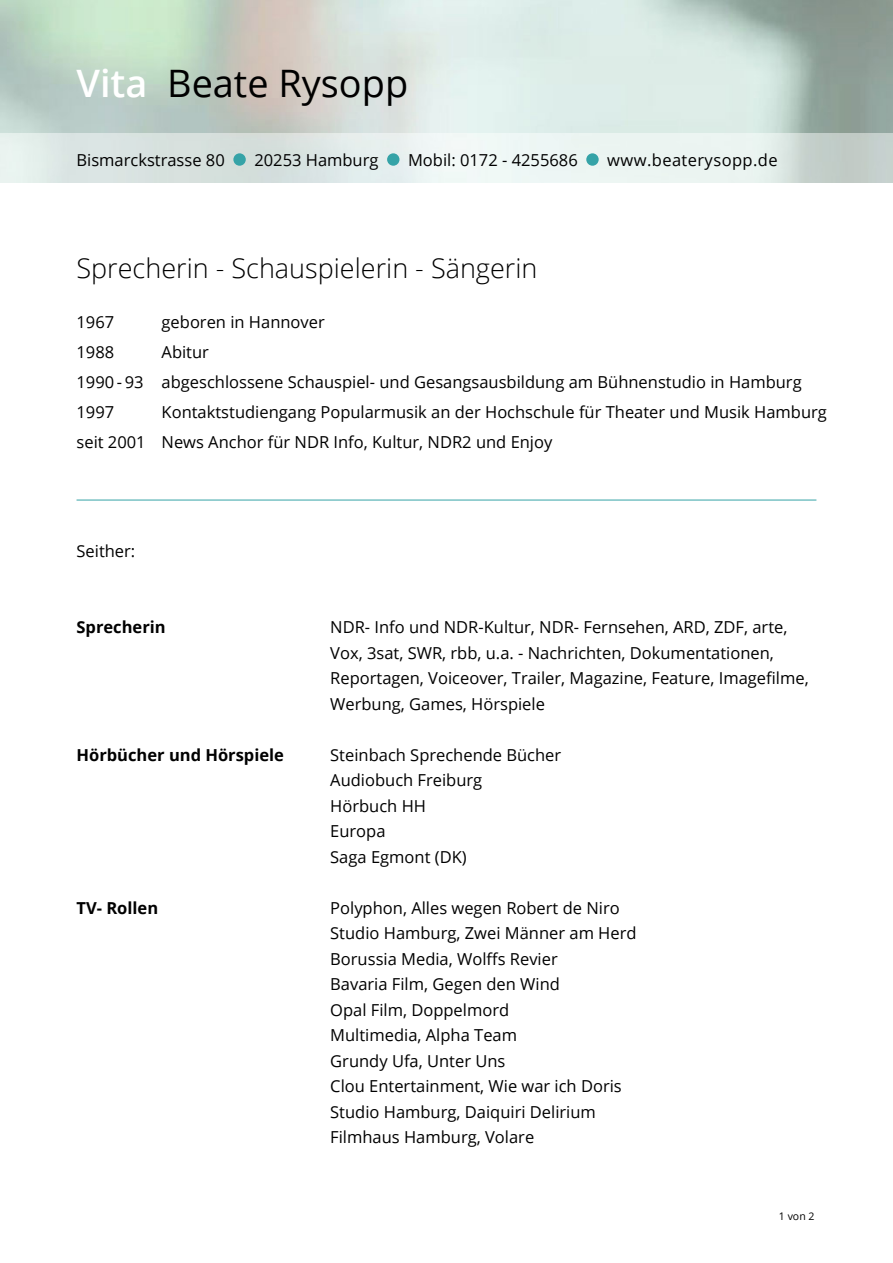
<style>
.page{position:relative;width:893px;height:1263px;background:#fff}
.page>*{position:absolute;margin:0;border:0;box-sizing:border-box;transform-origin:0 0}
.t1{font:37.8px "Open Sans";color:#000}
.t2{font:300 27px "Open Sans";color:#000}
.t3{font:16.5px/25.5px "Open Sans";color:#000}
.t4{font:700 16.5px "Open Sans";color:#000}
.t5{font:16.5px "Open Sans";letter-spacing:.025em;color:#000}
.t6{font:10.5px "Open Sans";color:#000}
.s1{font-weight:600;color:#fff}
</style>
<div class="page">
<hr style="left:77px;top:500px;width:739px;height:1px;background:#35a3a7">
<div style="left:233px;top:153px;width:13px;height:13px;background:#35a3a7;border-radius:50%"></div>
<div style="left:387px;top:153px;width:12px;height:13px;background:#35a3a7;border-radius:50%"></div>
<div style="left:586px;top:153px;width:13px;height:13px;background:#35a3a7;border-radius:50%"></div>
<h1 class="t1" style="left:77px;top:57px;width:333px"><span class="s1">Vita</span> Beate Rysopp</h1>
<p class="t3" style="left:77px;top:147px;width:150px">Bismarckstrasse 80</p>
<p class="t3" style="left:254px;top:147px;width:126px">20253 Hamburg</p>
<p class="t3" style="left:408px;top:147px;width:171px">Mobil: 0172 - 4255686</p>
<p class="t5" style="left:607px;top:148px;width:172px">www.beaterysopp.de</p>
<h2 class="t2" style="left:77px;top:250px;width:462px">Sprecherin - Schauspielerin - Sängerin</h2>
<p class="t3" style="left:77px;top:308px;width:39px">1967</p>
<p class="t3" style="left:162px;top:308px;width:165px">geboren in Hannover</p>
<p class="t3" style="left:77px;top:338px;width:39px">1988</p>
<p class="t3" style="left:77px;top:336px;width:727px;line-height:30px;text-indent:85px">Abitur<br>1990 - 93 abgeschlossene Schauspiel- und Gesangsausbildung am Bühnenstudio in Hamburg<br>1997</p>
<p class="t3" style="left:77px;top:396px;width:752px;line-height:30px;text-indent:85px">Kontaktstudiengang Popularmusik an der Hochschule für Theater und Musik Hamburg seit 2001 News Anchor für NDR Info, Kultur, NDR2 und Enjoy</p>
<p class="t3" style="left:77px;top:538px;width:60px">Seither:</p>
<p class="t4" style="left:77px;top:616px;width:91px">Sprecherin</p>
<p class="t4" style="left:77px;top:743px;width:209px">Hörbücher und Hörspiele</p>
<p class="t4" style="left:77px;top:896px;width:83px">TV- Rollen</p>
<p class="t3" style="left:330px;top:614px;width:480px">NDR- Info und NDR-Kultur, NDR- Fernsehen, ARD, ZDF, arte, Vox, 3sat, SWR, rbb, u.a. - Nachrichten, Dokumentationen, Reportagen, Voiceover, Trailer, Magazine, Feature, Imagefilme, Werbung, Games, Hörspiele</p>
<p class="t3" style="left:330px;top:742px;width:232px">Steinbach Sprechende Bücher<br>Audiobuch Freiburg<br>Hörbuch HH<br>Europa<br>Saga Egmont (DK)</p>
<p class="t3" style="left:330px;top:895px;width:308px">Polyphon, Alles wegen Robert de Niro<br>Studio Hamburg, Zwei Männer am Herd<br>Borussia Media, Wolffs Revier<br>Bavaria Film, Gegen den Wind<br>Opal Film, Doppelmord<br>Multimedia, Alpha Team<br>Grundy Ufa, Unter Uns<br>Clou Entertainment, Wie war ich Doris<br>Studio Hamburg, Daiquiri Delirium<br>Filmhaus Hamburg, Volare</p>
<p class="t6" style="left:779px;top:1209px;width:37px">1 von 2</p>
</div>
